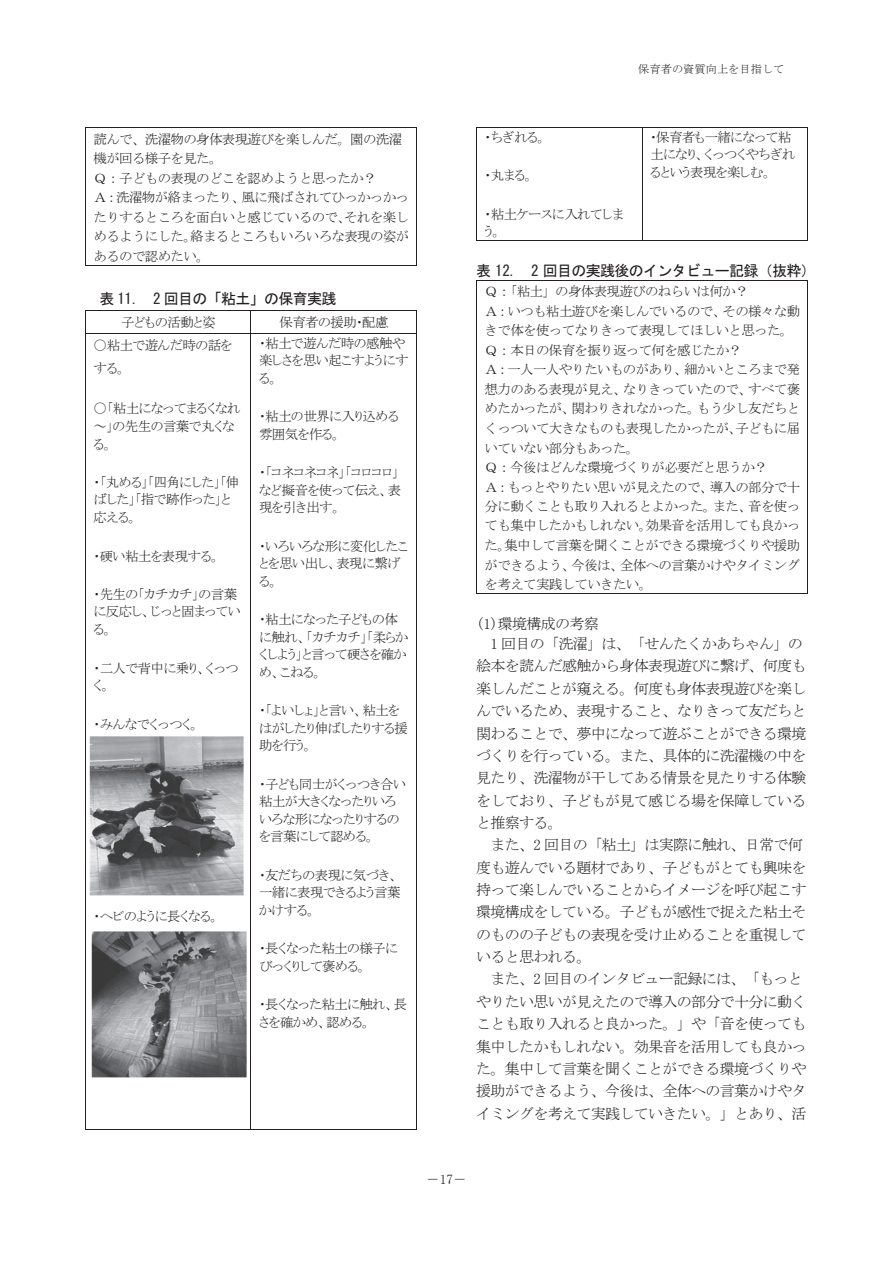
<style>
.page{position:relative;width:893px;height:1263px;background:#fff}
.page>*{position:absolute;margin:0;border:0;box-sizing:border-box;transform-origin:0 0}
.t1{font:15px/20.4px "MS Mincho";letter-spacing:-.045em;color:#231f20}
.t2{font:15px "MS Gothic";letter-spacing:-.045em;color:#231f20}
.t3{font:13.5px/17.5px "MS P Mincho";letter-spacing:-.03em;color:#231f20}
.t4{font:13.5px/19.5px "MS Mincho";letter-spacing:-.045em;color:#231f20}
.t5{font:11.25px "MS Mincho";color:#231f20}
</style>
<div class="page">
<hr style="left:85px;top:128px;width:332px;height:1px;background:#231f20">
<hr style="left:85px;top:128px;width:1px;height:138px;background:#231f20">
<hr style="left:85px;top:265px;width:331px;height:1px;background:#231f20">
<hr style="left:416px;top:128px;width:1px;height:138px;background:#231f20">
<hr style="left:85px;top:310px;width:332px;height:1px;background:#231f20">
<svg style="left:85px;top:311px;width:1px;height:22px"></svg>
<svg style="left:416px;top:311px;width:1px;height:22px"></svg>
<hr style="left:85px;top:333px;width:332px;height:1px;background:#231f20">
<hr style="left:85px;top:334px;width:1px;height:796px;background:#231f20">
<hr style="left:85px;top:1129px;width:166px;height:1px;background:#231f20">
<hr style="left:251px;top:334px;width:1px;height:796px;background:#231f20">
<hr style="left:251px;top:1129px;width:165px;height:1px;background:#231f20">
<hr style="left:416px;top:334px;width:1px;height:796px;background:#231f20">
<hr style="left:476px;top:128px;width:332px;height:1px;background:#231f20">
<hr style="left:476px;top:128px;width:1px;height:113px;background:#231f20">
<hr style="left:476px;top:240px;width:166px;height:1px;background:#231f20">
<hr style="left:642px;top:128px;width:1px;height:113px;background:#231f20">
<hr style="left:642px;top:240px;width:165px;height:1px;background:#231f20">
<hr style="left:807px;top:128px;width:1px;height:113px;background:#231f20">
<hr style="left:476px;top:280px;width:332px;height:1px;background:#231f20">
<hr style="left:476px;top:281px;width:1px;height:313px;background:#231f20">
<hr style="left:476px;top:593px;width:331px;height:1px;background:#231f20">
<hr style="left:807px;top:281px;width:1px;height:313px;background:#231f20">
<img style="left:90px;top:736px;width:154px;height:160px">
<img style="left:91px;top:932px;width:156px;height:145px">
<p class="t5" style="left:638px;top:64px;width:148px">保育者の資質向上を目指して</p>
<p class="t4" style="left:94px;top:129px;width:317px">読んで、洗濯物の身体表現遊びを楽しんだ。園の洗濯機が回る様子を見た。<br>Ｑ：子どもの表現のどこを認めようと思ったか？<br>Ａ：洗濯物が絡まったり、風に飛ばされてひっかっかったりするところを面白いと感じているので、それを楽しめるようにした。絡まるところもいろいろな表現の姿があるので認めたい。</p>
<p class="t2" style="left:99px;top:292px;width:239px">表 11. 2 回目の「粘土」の保育実践</p>
<p class="t3" style="left:121px;top:313px;width:96px">子どもの活動と姿</p>
<p class="t3" style="left:280px;top:313px;width:111px">保育者の援助・配慮</p>
<p class="t3" style="left:94px;top:334px;width:140px;line-height:22.5px">〇粘土で遊んだ時の話をする。</p>
<p class="t3" style="left:94px;top:400px;width:148px">〇「粘土になってまるくなれ～」の先生の言葉で丸くなる。</p>
<p class="t3" style="left:94px;top:473px;width:147px">・「丸める」「四角にした」「伸ばした」「指で跡作った」と応える。</p>
<p class="t3" style="left:94px;top:547px;width:128px">・硬い粘土を表現する。</p>
<p class="t3" style="left:94px;top:585px;width:149px">・先生の「カチカチ」の言葉に反応し、じっと固まっている。</p>
<p class="t3" style="left:94px;top:659px;width:147px">・二人で背中に乗り、くっつく。</p>
<p class="t3" style="left:94px;top:715px;width:107px">・みんなでくっつく。</p>
<p class="t3" style="left:259px;top:334px;width:151px">・粘土で遊んだ時の感触や楽しさを思い起こすようにする。</p>
<p class="t3" style="left:259px;top:408px;width:141px">・粘土の世界に入り込める雰囲気を作る。</p>
<p class="t3" style="left:259px;top:464px;width:144px">・「コネコネコネ」「コロコロ」など擬音を使って伝え、表現を引き出す。</p>
<p class="t3" style="left:259px;top:537px;width:150px">・いろいろな形に変化したことを思い出し、表現に繋げる。</p>
<p class="t3" style="left:259px;top:611px;width:151px">・粘土になった子どもの体に触れ、「カチカチ」「柔らかくしよう」と言って硬さを確かめ、こねる。</p>
<p class="t3" style="left:259px;top:702px;width:150px">・「よいしょ」と言い、粘土をはがしたり伸ばしたりする援助を行う。</p>
<p class="t3" style="left:259px;top:775px;width:148px">・子ども同士がくっつき合い粘土が大きくなったりいろいろな形になったりするのを言葉にして認める。</p>
<p class="t3" style="left:259px;top:866px;width:143px">・友だちの表現に気づき、一緒に表現できるよう言葉かけする。</p>
<p class="t3" style="left:259px;top:940px;width:140px">・長くなった粘土の様子にびっくりして褒める。</p>
<p class="t3" style="left:259px;top:996px;width:150px">・長くなった粘土に触れ、長さを確かめ、認める。</p>
<p class="t3" style="left:94px;top:907px;width:128px">・ヘビのように長くなる。</p>
<p class="t3" style="left:485px;top:128px;width:63px">・ちぎれる。</p>
<p class="t3" style="left:485px;top:167px;width:51px">・丸まる。</p>
<p class="t3" style="left:485px;top:205px;width:140px">・粘土ケースに入れてしまう。</p>
<p class="t3" style="left:650px;top:128px;width:147px">・保育者も一緒になって粘土になり、くっつくやちぎれるという表現を楽しむ。</p>
<p class="t2" style="left:476px;top:263px;width:341px">表 12. 2 回目の実践後のインタビュー記録（抜粋）</p>
<p class="t4" style="left:485px;top:282px;width:317px">Ｑ：「粘土」の身体表現遊びのねらいは何か？<br>Ａ：いつも粘土遊びを楽しんでいるので、その様々な動きで体を使ってなりきって表現してほしいと思った。<br>Ｑ：本日の保育を振り返って何を感じたか？<br>Ａ：一人一人やりたいものがあり、細かいところまで発想力のある表現が見え、なりきっていたので、すべて褒めたかったが、関わりきれなかった。もう少し友だちとくっついて大きなものも表現したかったが、子どもに届いていない部分もあった。<br>Ｑ：今後はどんな環境づくりが必要だと思うか？<br>Ａ：もっとやりたい思いが見えたので、導入の部分で十分に動くことも取り入れるとよかった。また、音を使っても集中したかもしれない。効果音を活用しても良かった。集中して言葉を聞くことができる環境づくりや援助ができるよう、今後は、全体への言葉かけやタイミングを考えて実践していきたい。</p>
<p class="t1" style="left:490px;top:613px;width:314px;text-indent:-14px">(1)環境構成の考察<br>1 回目の「洗濯」は、「せんたくかあちゃん」の</p>
<p class="t1" style="left:476px;top:656px;width:332px">絵本を読んだ感触から身体表現遊びに繋げ、何度も</p>
<p class="t1" style="left:476px;top:678px;width:332px">楽しんだことが窺える。何度も身体表現遊びを楽し</p>
<p class="t1" style="left:476px;top:701px;width:332px">んでいるため、表現すること、なりきって友だちと</p>
<p class="t1" style="left:476px;top:723px;width:332px">関わることで、夢中になって遊ぶことができる環境</p>
<p class="t1" style="left:476px;top:745px;width:332px">づくりを行っている。また、具体的に洗濯機の中を</p>
<p class="t1" style="left:476px;top:768px;width:332px">見たり、洗濯物が干してある情景を見たりする体験</p>
<p class="t1" style="left:476px;top:790px;width:332px">をしており、子どもが見て感じる場を保障している</p>
<p class="t1" style="left:476px;top:812px;width:88px">と推察する。</p>
<p class="t1" style="left:490px;top:835px;width:314px">また、2 回目の「粘土」は実際に触れ、日常で何</p>
<p class="t1" style="left:476px;top:857px;width:332px">度も遊んでいる題材であり、子どもがとても興味を</p>
<p class="t1" style="left:476px;top:879px;width:332px">持って楽しんでいることからイメージを呼び起こす</p>
<p class="t1" style="left:476px;top:902px;width:332px">環境構成をしている。子どもが感性で捉えた粘土そ</p>
<p class="t1" style="left:476px;top:924px;width:332px">のものの子どもの表現を受け止めることを重視して</p>
<p class="t1" style="left:476px;top:946px;width:117px">いると思われる。</p>
<p class="t1" style="left:490px;top:969px;width:314px">また、2 回目のインタビュー記録には、「もっと</p>
<p class="t1" style="left:476px;top:991px;width:332px">やりたい思いが見えたので導入の部分で十分に動く</p>
<p class="t1" style="left:476px;top:1013px;width:332px">ことも取り入れると良かった。」や「音を使っても</p>
<p class="t1" style="left:476px;top:1036px;width:332px">集中したかもしれない。効果音を活用しても良かっ</p>
<p class="t1" style="left:476px;top:1058px;width:332px">た。集中して言葉を聞くことができる環境づくりや</p>
<p class="t1" style="left:476px;top:1080px;width:332px">援助ができるよう、今後は、全体への言葉かけやタ</p>
<p class="t1" style="left:476px;top:1103px;width:332px">イミングを考えて実践していきたい。」とあり、活</p>
<p class="t4" style="left:426px;top:1169px;width:42px">－17－</p>
</div>
